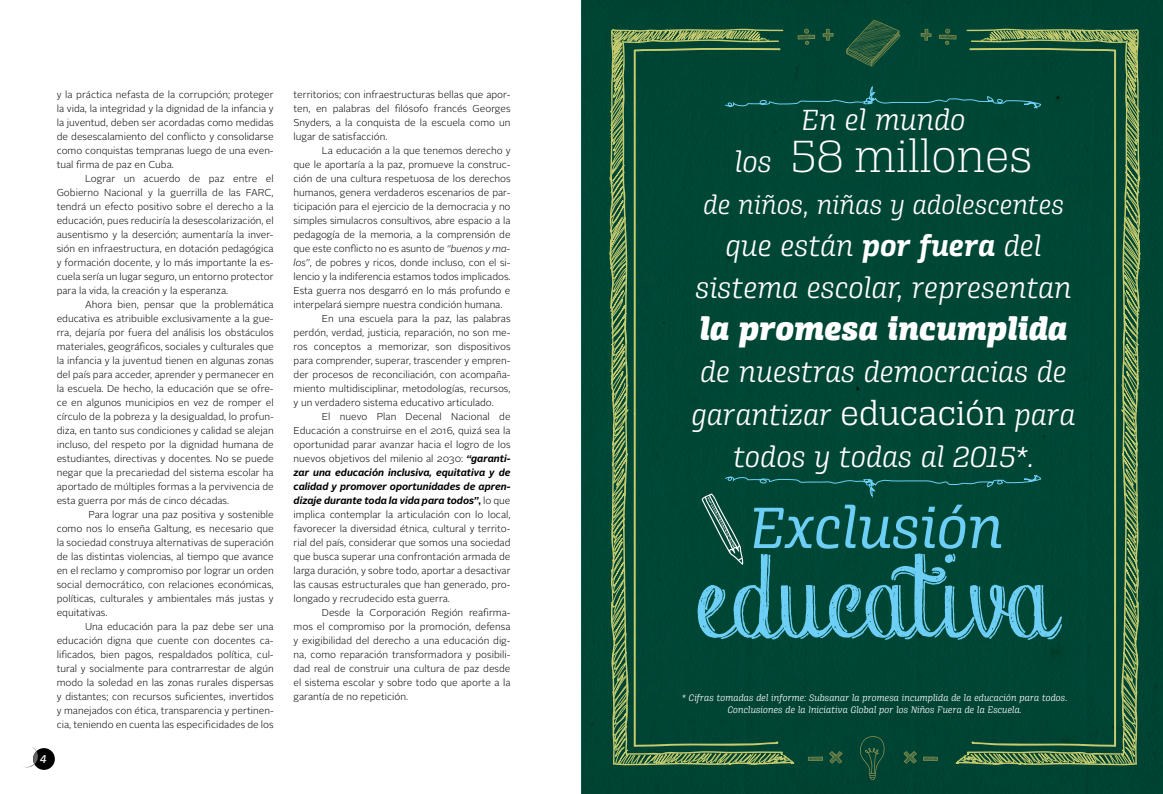
<style>
.page{position:relative;width:1163px;height:794px;background:#fff}
.page>*{position:absolute;margin:0;border:0;box-sizing:border-box;transform-origin:0 0}
.t1{font:105.7px "Chalk hand lettering shaded demo";letter-spacing:.005em;color:#6dcff6}
.t2{font:61.9px "Alianza Italic 400";letter-spacing:.005em;color:#6dcff6}
.t3{font:48px "Alianza Slab 200";letter-spacing:.005em;color:#fff}
.t4{font:34px "Alianza Italic 900";letter-spacing:.005em;color:#fff}
.t5{font:31px/42px "Alianza Italic 300";letter-spacing:.005em;color:#fff;text-align:center}
.t6{font:28px "Alianza Italic 300";letter-spacing:.005em;color:#fff}
.t7{font:12px "Alianza Script 500";color:#fff}
.t8{font:300 10px/14px "Alright Sans";color:#000;text-align:justify}
.t9{font:10px/12px "Alianza Italic 300";letter-spacing:.005em;color:#fff;text-align:center}
.t10{font:italic 700 10px "Alright Sans";color:#000}
.s1{font-style:italic}
.s2{font-weight:700;font-style:italic}
.s3{font-style:normal}
.s4{font-weight:300;font-style:normal}
.s5{font-family:"Alianza Italic 300";font-size:31px}
.s6{font-family:"Alianza Italic 700"}
.s7{font-family:"Alianza Slab 300";font-size:36px}
</style>
<div class="page">
<svg style="left:23px;top:747px;width:32px;height:23px"></svg>
<div style="left:581px;top:0;width:581px;height:794px;background:#004434"></div>
<svg style="left:609px;top:20px;width:532px;height:760px"></svg>
<p class="t7" style="left:40px;top:752px;width:8px">4</p>
<p class="t8" style="left:57px;top:88px;width:218px">y la práctica nefasta de la corrupción; proteger la vida, la integridad y la dignidad de la infancia y la juventud, deben ser acordadas como medidas de desescalamiento del conflicto y consolidarse como conquistas tempranas luego de una even&shy;tual firma de paz en Cuba.</p>
<p class="t8" style="left:57px;top:172px;width:218px;text-indent:28px">Lograr un acuerdo de paz entre el Gobierno Nacional y la guerrilla de las FARC, tendrá un efecto positivo sobre el derecho a la educación, pues reduciría la desescolarización, el ausentismo y la deserción; aumentaría la inver&shy;sión en infraestructura, en dotación pedagógica y formación docente, y lo más importante la es&shy;cuela sería un lugar seguro, un entorno protector para la vida, la creación y la esperanza.</p>
<p class="t8" style="left:57px;top:298px;width:218px;text-indent:28px">Ahora bien, pensar que la problemática educativa es atribuible exclusivamente a la gue&shy;rra, dejaría por fuera del análisis los obstáculos materiales, geográficos, sociales y culturales que la infancia y la juventud tienen en algunas zonas del país para acceder, aprender y permanecer en la escuela. De hecho, la educación que se ofre&shy;ce en algunos municipios en vez de romper el círculo de la pobreza y la desigualdad, lo profun&shy;diza, en tanto sus condiciones y calidad se alejan incluso, del respeto por la dignidad humana de estudiantes, directivas y docentes. No se puede negar que la precariedad del sistema escolar ha aportado de múltiples formas a la pervivencia de esta guerra por más de cinco décadas.</p>
<p class="t8" style="left:57px;top:508px;width:218px;text-indent:32px">Para lograr una paz positiva y sostenible como nos lo enseña Galtung, es necesario que la sociedad construya alternativas de superación de las distintas violencias, al tiempo que avance en el reclamo y compromiso por lograr un orden social democrático, con relaciones económicas, políticas, culturales y ambientales más justas y equitativas.</p>
<p class="t8" style="left:57px;top:620px;width:218px;text-indent:28px">Una educación para la paz debe ser una educación digna que cuente con docentes ca&shy;lificados, bien pagos, respaldados política, cul&shy;tural y socialmente para contrarrestar de algún modo la soledad en las zonas rurales dispersas y distantes; con recursos suficientes, invertidos y manejados con ética, transparencia y pertinen&shy;cia, teniendo en cuenta las especificidades de los</p>
<p class="t8" style="left:293px;top:88px;width:218px">territorios; con infraestructuras bellas que apor&shy;ten, en palabras del filósofo francés Georges Snyders, a la conquista de la escuela como un lugar de satisfacción.</p>
<p class="t8" style="left:322px;top:144px;width:190px">La educación a la que tenemos derecho y</p>
<p class="t8" style="left:293px;top:158px;width:218px">que le aportaría a la paz, promueve la construc-</p>
<p class="t8" style="left:293px;top:172px;width:218px">ción de una cultura respetuosa de los derechos</p>
<p class="t8" style="left:293px;top:186px;width:218px">humanos, genera verdaderos escenarios de par-</p>
<p class="t8" style="left:293px;top:200px;width:218px">ticipación para el ejercicio de la democracia y no</p>
<p class="t8" style="left:293px;top:214px;width:218px">simples simulacros consultivos, abre espacio a la</p>
<p class="t8" style="left:293px;top:228px;width:218px">pedagogía de la memoria, a la comprensión de</p>
<p class="t8" style="left:293px;top:242px;width:218px">que este conflicto no es asunto de <span class="s1">“buenos y ma-</span></p>
<p class="t8" style="left:293px;top:256px;width:218px"><span class="s1">los”</span>, de pobres y ricos, donde incluso, con el si-</p>
<p class="t8" style="left:293px;top:270px;width:218px">lencio y la indiferencia estamos todos implicados.</p>
<p class="t8" style="left:293px;top:284px;width:218px">Esta guerra nos desgarró en lo más profundo e</p>
<p class="t8" style="left:293px;top:298px;width:210px">interpelará siempre nuestra condición humana.</p>
<p class="t8" style="left:322px;top:312px;width:190px">En una escuela para la paz, las palabras</p>
<p class="t8" style="left:293px;top:326px;width:218px">perdón, verdad, justicia, reparación, no son me-</p>
<p class="t8" style="left:293px;top:340px;width:218px">ros conceptos a memorizar, son dispositivos</p>
<p class="t8" style="left:293px;top:354px;width:218px">para comprender, superar, trascender y empren-</p>
<p class="t8" style="left:293px;top:368px;width:218px">der procesos de reconciliación, con acompaña-</p>
<p class="t8" style="left:293px;top:382px;width:218px">miento multidisciplinar, metodologías, recursos,</p>
<p class="t8" style="left:293px;top:396px;width:202px">y un verdadero sistema educativo articulado.</p>
<p class="t8" style="left:322px;top:410px;width:190px">El nuevo Plan Decenal Nacional de</p>
<p class="t8" style="left:293px;top:424px;width:218px">Educación a construirse en el 2016, quizá sea la</p>
<p class="t8" style="left:293px;top:438px;width:218px">oportunidad parar avanzar hacia el logro de los</p>
<p class="t8" style="left:293px;top:452px;width:218px">nuevos objetivos del milenio al 2030: <span class="s2">“garanti-</span></p>
<p class="t10" style="left:293px;top:465px;width:218px">zar una educación inclusiva, equitativa y de</p>
<p class="t10" style="left:293px;top:479px;width:218px">calidad y promover oportunidades de apren-</p>
<p class="t10" style="left:293px;top:493px;width:218px">dizaje durante toda la vida para todos”<span class="s3">,</span> <span class="s4">lo que</span></p>
<p class="t8" style="left:293px;top:508px;width:218px">implica contemplar la articulación con lo local,</p>
<p class="t8" style="left:293px;top:522px;width:218px">favorecer la diversidad étnica, cultural y territo-</p>
<p class="t8" style="left:293px;top:536px;width:218px">rial del país, considerar que somos una sociedad</p>
<p class="t8" style="left:293px;top:550px;width:218px">que busca superar una confrontación armada de</p>
<p class="t8" style="left:293px;top:564px;width:218px">larga duración, y sobre todo, aportar a desactivar</p>
<p class="t8" style="left:293px;top:578px;width:218px">las causas estructurales que han generado, pro-</p>
<p class="t8" style="left:293px;top:592px;width:158px">longado y recrudecido esta guerra.</p>
<p class="t8" style="left:322px;top:606px;width:190px">Desde la Corporación Región reafirma-</p>
<p class="t8" style="left:293px;top:620px;width:218px">mos el compromiso por la promoción, defensa</p>
<p class="t8" style="left:293px;top:634px;width:218px">y exigibilidad del derecho a una educación dig-</p>
<p class="t8" style="left:293px;top:648px;width:218px">na, como reparación transformadora y posibili-</p>
<p class="t8" style="left:293px;top:662px;width:218px">dad real de construir una cultura de paz desde</p>
<p class="t8" style="left:293px;top:676px;width:218px">el sistema escolar y sobre todo que aporte a la</p>
<p class="t8" style="left:293px;top:690px;width:116px">garantía de no repetición.</p>
<h3 class="t5" style="left:801px;top:99px;width:165px">En el mundo</h3>
<h3 class="t3" style="left:735px;top:129px;width:298px"><span class="s5">los</span> 58 millones</h3>
<h3 class="t6" style="left:703px;top:189px;width:362px">de niños, niñas y adolescentes</h3>
<h3 class="t5" style="left:695px;top:225px;width:377px">que están <span class="s6">por fuera</span> del sistema escolar, representan</h3>
<h3 class="t4" style="left:700px;top:311px;width:369px">la promesa incumplida</h3>
<h3 class="t5" style="left:691px;top:351px;width:385px">de nuestras democracias de garantizar <span class="s7">educación</span> para todos y todas al 2015*.</h3>
<h2 class="t2" style="left:750px;top:493px;width:254px">Exclusión</h2>
<h1 class="t1" style="left:697px;top:520px;width:360px">educativa</h1>
<p class="t9" style="left:682px;top:691px;width:386px">* Cifras tomadas del informe: Subsanar la promesa incumplida de la educación para todos.<br>Conclusiones de la Iniciativa Global por los Niños Fuera de la Escuela.</p>
</div>
